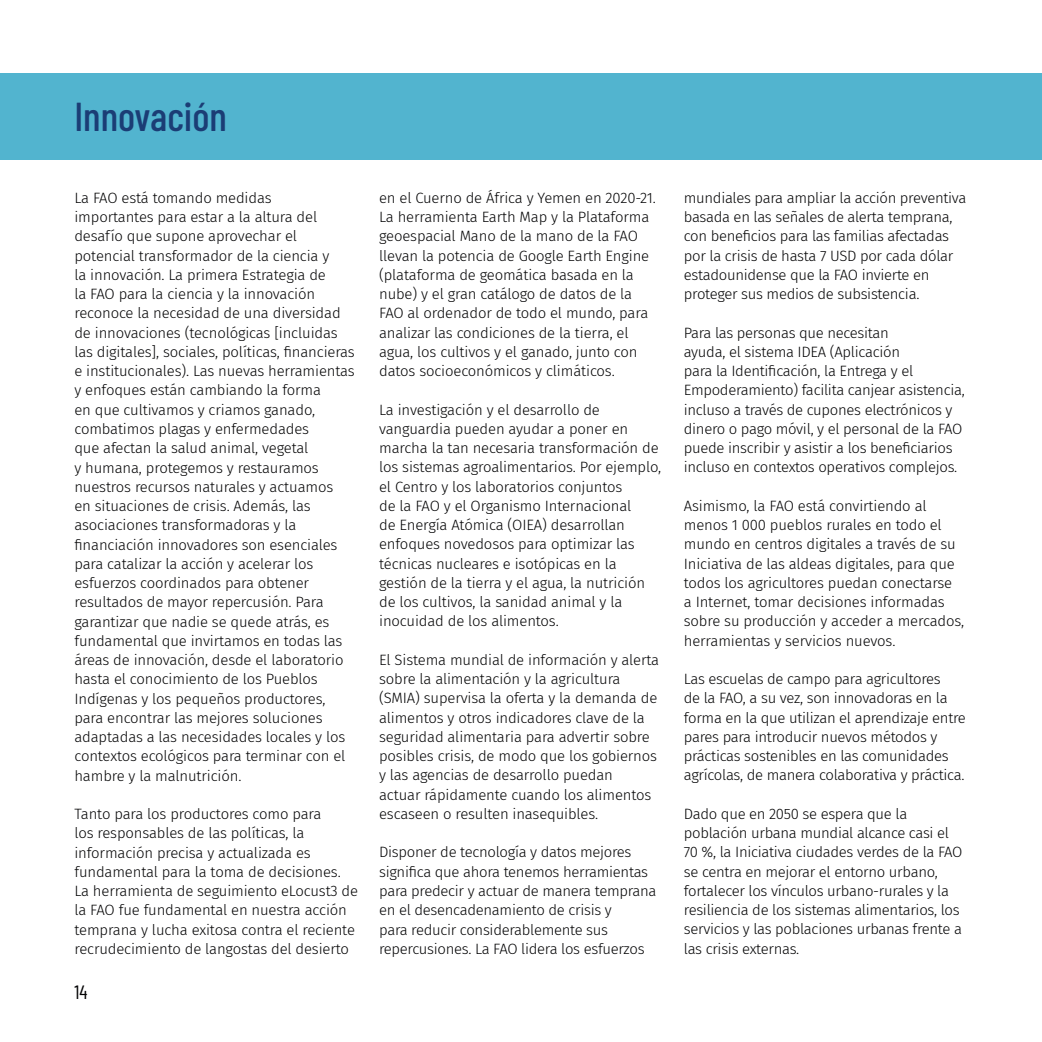
<style>
.page{position:relative;width:1042px;height:1042px;background:#fff}
.page>*{position:absolute;margin:0;border:0;box-sizing:border-box;transform-origin:0 0}
.t1{font:500 40.25px "Barlow Condensed";color:#1b3d75}
.t2{font:19.25px "Barlow Condensed";color:#020203}
.t3{font:300 14.88px/19.2px "Fira Sans";letter-spacing:-.01em;color:#020203}
</style>
<div class="page">
<div style="left:0;top:73px;width:1042px;height:87px;background:#52b4cf"></div>
<h1 class="t1" style="left:74px;top:88px;width:154px">Innovación</h1>
<p class="t3" style="left:74px;top:188px;width:282px">La FAO está tomando medidas<br>importantes para estar a la altura del desafío que supone aprovechar el potencial transformador de la ciencia y<br>la innovación. La primera Estrategia de<br>la FAO para la ciencia y la innovación reconoce la necesidad de una diversidad de innovaciones (tecnológicas [incluidas las digitales], sociales, políticas, financieras e institucionales). Las nuevas herramientas y enfoques están cambiando la forma<br>en que cultivamos y criamos ganado, combatimos plagas y enfermedades<br>que afectan la salud animal, vegetal<br>y humana, protegemos y restauramos nuestros recursos naturales y actuamos<br>en situaciones de crisis. Además, las asociaciones transformadoras y la financiación innovadores son esenciales para catalizar la acción y acelerar los esfuerzos coordinados para obtener resultados de mayor repercusión. Para garantizar que nadie se quede atrás, es fundamental que invirtamos en todas las áreas de innovación, desde el laboratorio hasta el conocimiento de los Pueblos Indígenas y los pequeños productores, para encontrar las mejores soluciones adaptadas a las necesidades locales y los contextos ecológicos para terminar con el hambre y la malnutrición.</p>
<p class="t3" style="left:74px;top:804px;width:285px">Tanto para los productores como para<br>los responsables de las políticas, la información precisa y actualizada es fundamental para la toma de decisiones.<br>La herramienta de seguimiento eLocust3 de la FAO fue fundamental en nuestra acción temprana y lucha exitosa contra el reciente recrudecimiento de langostas del desierto</p>
<p class="t2" style="left:74px;top:978px;width:14px">14</p>
<p class="t3" style="left:379px;top:188px;width:278px">en el Cuerno de África y Yemen en 2020-21.<br>La herramienta Earth Map y la Plataforma geoespacial Mano de la mano de la FAO llevan la potencia de Google Earth Engine (plataforma de geomática basada en la nube) y el gran catálogo de datos de la FAO al ordenador de todo el mundo, para analizar las condiciones de la tierra, el agua, los cultivos y el ganado, junto con datos socioeconómicos y climáticos.</p>
<p class="t3" style="left:379px;top:400px;width:284px">La investigación y el desarrollo de vanguardia pueden ayudar a poner en marcha la tan necesaria transformación de los sistemas agroalimentarios. Por ejemplo, el Centro y los laboratorios conjuntos<br>de la FAO y el Organismo Internacional<br>de Energía Atómica (OIEA) desarrollan enfoques novedosos para optimizar las técnicas nucleares e isotópicas en la gestión de la tierra y el agua, la nutrición de los cultivos, la sanidad animal y la inocuidad de los alimentos.</p>
<p class="t3" style="left:379px;top:650px;width:282px">El Sistema mundial de información y alerta sobre la alimentación y la agricultura (SMIA) supervisa la oferta y la demanda de alimentos y otros indicadores clave de la seguridad alimentaria para advertir sobre posibles crisis, de modo que los gobiernos y las agencias de desarrollo puedan<br>actuar rápidamente cuando los alimentos escaseen o resulten inasequibles.</p>
<p class="t3" style="left:379px;top:842px;width:279px">Disponer de tecnología y datos mejores significa que ahora tenemos herramientas para predecir y actuar de manera temprana en el desencadenamiento de crisis y<br>para reducir considerablemente sus repercusiones. La FAO lidera los esfuerzos</p>
<p class="t3" style="left:684px;top:188px;width:284px">mundiales para ampliar la acción preventiva basada en las señales de alerta temprana, con beneficios para las familias afectadas por la crisis de hasta 7 USD por cada dólar estadounidense que la FAO invierte en proteger sus medios de subsistencia.</p>
<p class="t3" style="left:684px;top:323px;width:282px">Para las personas que necesitan<br>ayuda, el sistema IDEA (Aplicación<br>para la Identificación, la Entrega y el Empoderamiento) facilita canjear asistencia, incluso a través de cupones electrónicos y dinero o pago móvil, y el personal de la FAO puede inscribir y asistir a los beneficiarios incluso en contextos operativos complejos.</p>
<p class="t3" style="left:684px;top:496px;width:282px">Asimismo, la FAO está convirtiendo al menos 1 000 pueblos rurales en todo el mundo en centros digitales a través de su Iniciativa de las aldeas digitales, para que todos los agricultores puedan conectarse<br>a Internet, tomar decisiones informadas sobre su producción y acceder a mercados, herramientas y servicios nuevos.</p>
<p class="t3" style="left:684px;top:669px;width:283px">Las escuelas de campo para agricultores<br>de la FAO, a su vez, son innovadoras en la forma en la que utilizan el aprendizaje entre pares para introducir nuevos métodos y prácticas sostenibles en las comunidades agrícolas, de manera colaborativa y práctica.</p>
<p class="t3" style="left:684px;top:804px;width:280px">Dado que en 2050 se espera que la población urbana mundial alcance casi el 70 %, la Iniciativa ciudades verdes de la FAO se centra en mejorar el entorno urbano, fortalecer los vínculos urbano-rurales y la resiliencia de los sistemas alimentarios, los servicios y las poblaciones urbanas frente a las crisis externas.</p>
</div>
